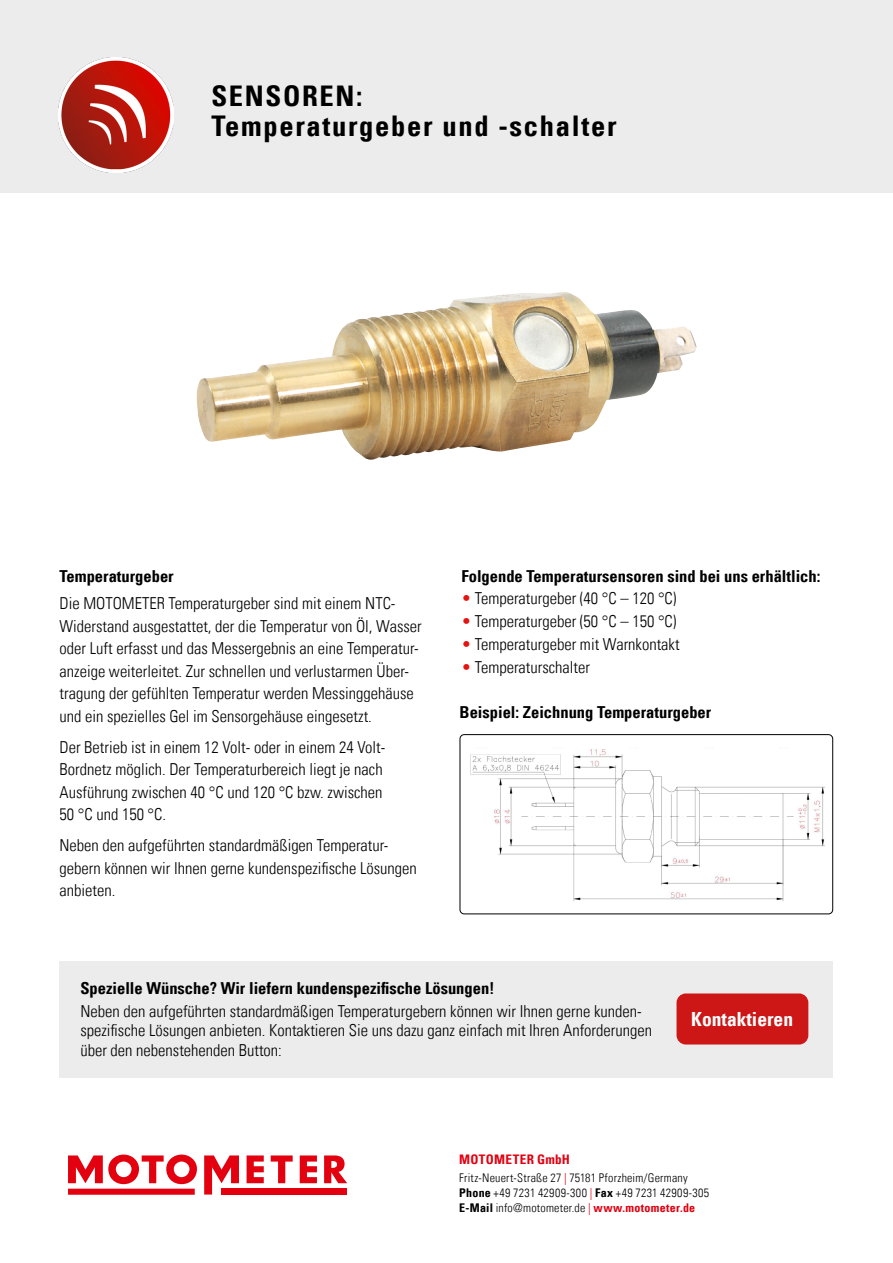
<style>
.page{position:relative;width:893px;height:1263px;background:#fff}
.page>*{position:absolute;margin:0;border:0;box-sizing:border-box;transform-origin:0 0}
.t1{font:700 condensed 28.5px/30.8px "Univers LT";letter-spacing:.06em;color:#000}
.t2{font:700 condensed 19.5px "Univers LT";color:#fff}
.t3{font:300 condensed 16.5px/22.5px "Univers LT";color:#000}
.t4{font:700 condensed 16.5px "Univers LT";color:#000}
.t5{font:700 condensed 13.2px "Univers LT";letter-spacing:.02em;color:#e30111}
.t6{font:300 condensed 12px/15px "Univers LT";letter-spacing:.02em;color:#000}
.s1{color:#e41511}
.s2{color:#e3000f}
.s3{font-weight:700}
.s4{font-weight:700;color:#e3000f}
</style>
<div class="page">
<div style="left:0;top:0;width:893px;height:192px;background:#ececed"></div>
<div style="left:68px;top:1188px;width:127px;height:7px;background:#e3000f"></div>
<div style="left:222px;top:1188px;width:125px;height:7px;background:#e3000f"></div>
<svg style="left:204px;top:1155px;width:35px;height:39px"></svg>
<svg style="left:68px;top:1154px;width:129px;height:30px"></svg>
<svg style="left:247px;top:1155px;width:17px;height:28px"></svg>
<svg style="left:271px;top:1155px;width:22px;height:28px"></svg>
<svg style="left:300px;top:1155px;width:17px;height:28px"></svg>
<svg style="left:324px;top:1155px;width:23px;height:28px"></svg>
<img style="left:59px;top:57px;width:114px;height:115px">
<img style="left:197px;top:292px;width:499px;height:168px">
<img style="left:460px;top:735px;width:373px;height:179px">
<div style="left:460px;top:734px;width:373px;height:180px;border:1px solid #000;border-radius:4px"></div>
<div style="left:59px;top:961px;width:774px;height:116px;background:#ececed"></div>
<div style="left:677px;top:994px;width:131px;height:50px;background:#cd1616;border-radius:9px"></div>
<div style="left:676px;top:993px;width:132px;height:51px;border:2px solid #cd1716;border-radius:9px"></div>
<h1 class="t1" style="left:211px;top:80px;width:407px">SENSOREN:<br>Temperaturgeber und -schalter</h1>
<p class="t4" style="left:60px;top:565px;width:116px">Temperaturgeber</p>
<p class="t3" style="left:60px;top:592px;width:364px">Die MOTOMETER Temperaturgeber sind mit einem NTC-Widerstand ausgestattet, der die Temperatur von Öl, Wasser oder Luft erfasst und das Messergebnis an eine Temperatur&shy;anzeige weiterleitet. Zur schnellen und verlustarmen Über&shy;tragung der gefühlten Temperatur werden Messinggehäuse und ein spezielles Gel im Sensorgehäuse eingesetzt.</p>
<p class="t3" style="left:60px;top:736px;width:327px">Der Betrieb ist in einem 12 Volt- oder in einem 24 Volt-Bordnetz möglich. Der Temperaturbereich liegt je nach Ausführung zwischen 40 °C und 120 °C bzw. zwischen 50 °C und 150 °C.</p>
<p class="t3" style="left:60px;top:834px;width:359px">Neben den aufgeführten standardmäßigen Temperatur&shy;gebern können wir Ihnen gerne kundenspezifische Lösungen anbieten.</p>
<p class="t4" style="left:461px;top:565px;width:360px">Folgende Temperatursensoren sind bei uns erhältlich:</p>
<p class="t3" style="left:461px;top:587px;width:217px"><span class="s1">•</span> Temperaturgeber (40 °C – 120 °C)</p>
<p class="t3" style="left:461px;top:610px;width:217px"><span class="s1">•</span> Temperaturgeber (50 °C – 150 °C)</p>
<p class="t3" style="left:461px;top:633px;width:220px"><span class="s1">•</span> Temperaturgeber mit Warnkontakt</p>
<p class="t3" style="left:461px;top:656px;width:130px"><span class="s1">•</span> Temperaturschalter</p>
<p class="t4" style="left:460px;top:702px;width:253px">Beispiel: Zeichnung Temperaturgeber</p>
<p class="t4" style="left:80px;top:978px;width:416px">Spezielle Wünsche? Wir liefern kundenspezifische Lösungen!</p>
<p class="t3" style="left:80px;top:1001px;width:573px;line-height:19.5px">Neben den aufgeführten standardmäßigen Temperaturgebern können wir Ihnen gerne kunden&shy;spezifische Lösungen anbieten. Kontaktieren Sie uns dazu ganz einfach mit Ihren Anforderungen über den nebenstehenden Button:</p>
<p class="t2" style="left:691px;top:1007px;width:103px">Kontaktieren</p>
<p class="t5" style="left:459px;top:1151px;width:112px">MOTOMETER GmbH</p>
<p class="t6" style="left:459px;top:1170px;width:251px">Fritz-Neuert-Straße 27 <span class="s2">|</span> 75181 Pforzheim/Germany<br><span class="s3">Phone</span> +49 7231 42909-300 <span class="s2">|</span> <span class="s3">Fax</span> +49 7231 42909-305<br><span class="s3">E-Mail</span> info@motometer.de <span class="s2">|</span> <span class="s4">www.motometer.de</span></p>
</div>
